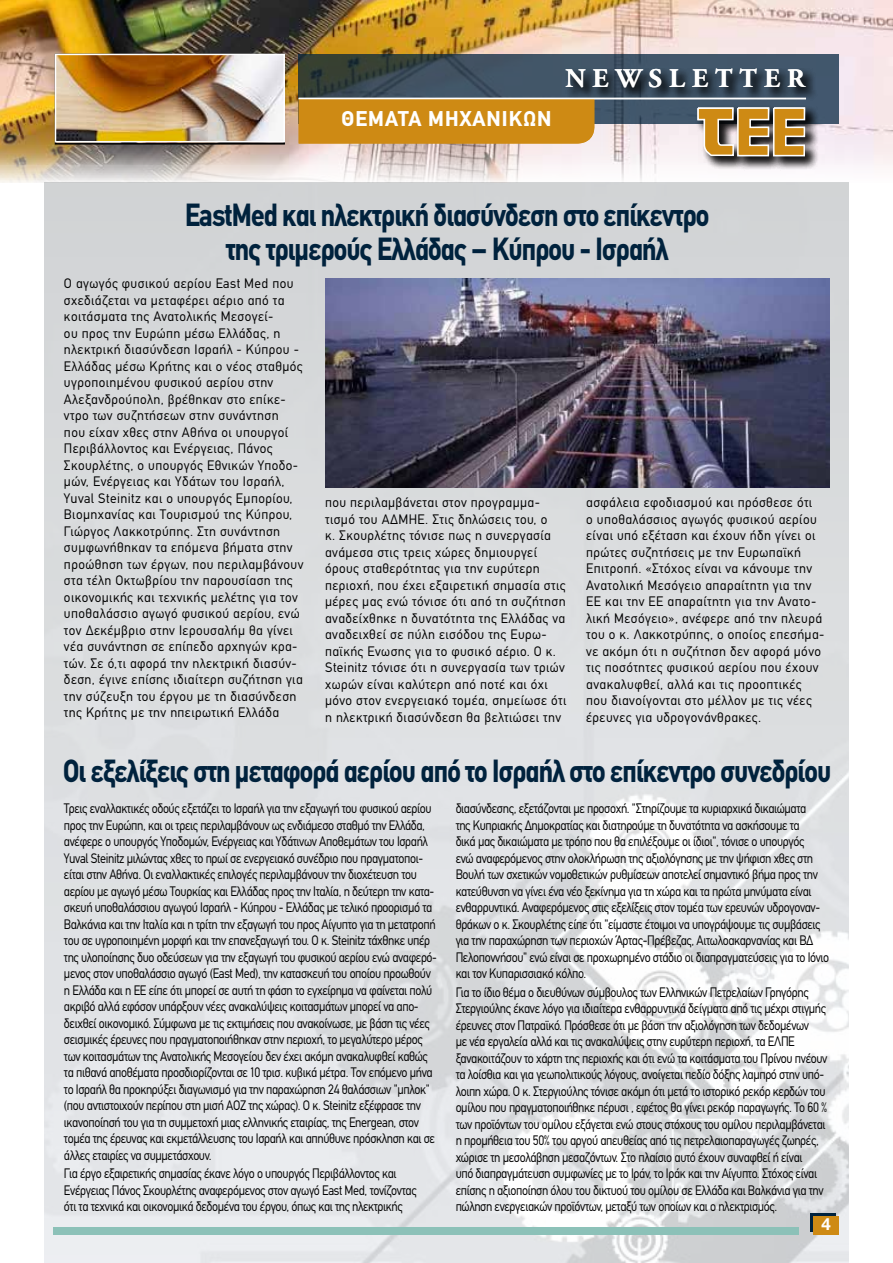
<style>
.page{position:relative;width:893px;height:1263px;background:#fff}
.page>*{position:absolute;margin:0;border:0;box-sizing:border-box;transform-origin:0 0}
.t1{font:700 31.5px/34.5px "CF Din";letter-spacing:-.03em;color:#00223d;text-align:center;scale:.85 1}
.t2{font:700 27px "CF Garamond";letter-spacing:.26em;color:#fff}
.t3{font:700 21px "CF Din";letter-spacing:.05em;color:#fff}
.t4{font:700 18px "Helvetica Neue Greek";color:#fff}
.t5{font:13.5px/16.5px "CF Din";letter-spacing:-.03em;color:#000;scale:.89 1}
.t6{font:13.5px/16.5px "CF Din";letter-spacing:.03em;color:#000}
</style>
<div class="page">
<img style="left:44px;top:183px;width:805px;height:1080px">
<img style="left:0;top:165px;width:849px;height:18px">
<img style="left:0;top:0;width:893px;height:165px">
<svg style="left:299px;top:54px;width:540px;height:69px;background:#3e4f5d"></svg>
<div style="left:55px;top:54px;width:230px;height:91px;border:2px solid #000"></div>
<div style="left:565px;top:67px;width:254px;height:35px;background:#000;opacity:.75"></div>
<div style="left:695px;top:105px;width:53px;height:65px;background:#000;opacity:.75"></div>
<div style="left:735px;top:105px;width:48px;height:65px;background:#000;opacity:.75"></div>
<div style="left:771px;top:105px;width:48px;height:65px;background:#000;opacity:.75"></div>
<svg style="left:696px;top:107px;width:110px;height:50px;background:#b69257"></svg>
<img style="left:58px;top:57px;width:224px;height:82px">
<div style="left:55px;top:54px;width:230px;height:88px;border:2px solid #fff"></div>
<div style="left:299px;top:99px;width:297px;height:45px;background:#ce8a14"></div>
<hr style="left:299px;top:98px;width:507px;height:1px;background:#fff">
<div style="left:810px;top:1214px;width:26px;height:18px;background:#00223d"></div>
<div style="left:813px;top:1216px;width:26px;height:18px;background:#ce8a14"></div>
<div style="left:53px;top:1227px;width:746px;height:7px;background:#8cc1b8"></div>
<img style="left:325px;top:278px;width:504px;height:210px">
<h3 class="t3" style="left:342px;top:108px;width:211px">ΘΕΜΑΤΑ ΜΗΧΑΝΙΚΩΝ</h3>
<h2 class="t2" style="left:565px;top:65px;width:241px">NEWSLETTER</h2>
<h1 class="t1" style="left:185px;top:198px;width:618px">EastMed και ηλεκτρική διασύνδεση στο επίκεντρο της τριμερούς Ελλάδας – Κύπρου - Ισραήλ</h1>
<p class="t6" style="left:64px;top:276px;width:241px">Ο αγωγός φυσικού αερίου East Med που σχεδιάζεται να μεταφέρει αέριο από τα κοιτάσματα της Ανατολικής Μεσογεί-<br>ου προς την Ευρώπη μέσω Ελλάδας, η ηλεκτρική διασύνδεση Ισραήλ - Κύπρου - Ελλάδας μέσω Κρήτης και ο νέος σταθμός υγροποιημένου φυσικού αερίου στην Αλεξανδρούπολη, βρέθηκαν στο επίκε&shy;ντρο των συζητήσεων στην συνάντηση<br>που είχαν χθες στην Αθήνα οι υπουργοί Περιβάλλοντος και Ενέργειας, Πάνος Σκουρλέτης, ο υπουργός Εθνικών Υποδο&shy;μών, Ενέργειας και Υδάτων του Ισραήλ, Yuval Steinitz και ο υπουργός Εμπορίου, Βιομηχανίας και Τουρισμού της Κύπρου, Γιώργος Λακκοτρύπης. Στη συνάντηση συμφωνήθηκαν τα επόμενα βήματα στην προώθηση των έργων, που περιλαμβάνουν στα τέλη Οκτωβρίου την παρουσίαση της οικονομικής και τεχνικής μελέτης για τον υποθαλάσσιο αγωγό φυσικού αερίου, ενώ τον Δεκέμβριο στην Ιερουσαλήμ θα γίνει νέα συνάντηση σε επίπεδο αρχηγών κρα&shy;τών. Σε ό,τι αφορά την ηλεκτρική διασύν&shy;δεση, έγινε επίσης ιδιαίτερη συζήτηση για την σύζευξη του έργου με τη διασύνδεση της Κρήτης με την ηπειρωτική Ελλάδα</p>
<p class="t6" style="left:325px;top:495px;width:243px">που περιλαμβάνεται στον προγραμμα&shy;τισμό του ΑΔΜΗΕ. Στις δηλώσεις του, ο<br>κ. Σκουρλέτης τόνισε πως η συνεργασία ανάμεσα στις τρεις χώρες δημιουργεί όρους σταθερότητας για την ευρύτερη περιοχή, που έχει εξαιρετική σημασία στις μέρες μας ενώ τόνισε ότι από τη συζήτηση αναδείχθηκε η δυνατότητα της Ελλάδας να αναδειχθεί σε πύλη εισόδου της Ευρω&shy;παϊκής Ενωσης για το φυσικό αέριο. Ο κ.<br>Steinitz τόνισε ότι η συνεργασία των τριών χωρών είναι καλύτερη από ποτέ και όχι μόνο στον ενεργειακό τομέα, σημείωσε ότι η ηλεκτρική διασύνδεση θα βελτιώσει την</p>
<p class="t6" style="left:586px;top:495px;width:240px">ασφάλεια εφοδιασμού και πρόσθεσε ότι<br>ο υποθαλάσσιος αγωγός φυσικού αερίου είναι υπό εξέταση και έχουν ήδη γίνει οι πρώτες συζητήσεις με την Ευρωπαϊκή Επιτροπή. «Στόχος είναι να κάνουμε την Ανατολική Μεσόγειο απαραίτητη για την ΕΕ και την ΕΕ απαραίτητη για την Ανατο&shy;λική Μεσόγειο», ανέφερε από την πλευρά του ο κ. Λακκοτρύπης, ο οποίος επεσήμα&shy;νε ακόμη ότι η συζήτηση δεν αφορά μόνο τις ποσότητες φυσικού αερίου που έχουν ανακαλυφθεί, αλλά και τις προοπτικές που διανοίγονται στο μέλλον με τις νέες έρευνες για υδρογονάνθρακες.</p>
<h1 class="t1" style="left:63px;top:754px;width:905px">Οι εξελίξεις στη μεταφορά αερίου από το Ισραήλ στο επίκεντρο συνεδρίου</h1>
<p class="t5" style="left:64px;top:800px;width:421px">Τρεις εναλλακτικές οδούς εξετάζει το Ισραήλ για την εξαγωγή του φυσικού αερίου προς την Ευρώπη, και οι τρεις περιλαμβάνουν ως ενδιάμεσο σταθμό την Ελλάδα, ανέφερε ο υπουργός Υποδομών, Ενέργειας και Υδάτινων Αποθεμάτων του Ισραήλ Yuval Steinitz μιλώντας χθες το πρωί σε ενεργειακό συνέδριο που πραγματοποι&shy;είται στην Αθήνα. Οι εναλλακτικές επιλογές περιλαμβάνουν την διοχέτευση του αερίου με αγωγό μέσω Τουρκίας και Ελλάδας προς την Ιταλία, η δεύτερη την κατα&shy;σκευή υποθαλάσσιου αγωγού Ισραήλ - Κύπρου - Ελλάδας με τελικό προορισμό τα Βαλκάνια και την Ιταλία και η τρίτη την εξαγωγή του προς Αίγυπτο για τη μετατροπή του σε υγροποιημένη μορφή και την επανεξαγωγή του. Ο κ. Steinitz τάχθηκε υπέρ της υλοποίησης δυο οδεύσεων για την εξαγωγή του φυσικού αερίου ενώ αναφερό&shy;μενος στον υποθαλάσσιο αγωγό (East Med), την κατασκευή του οποίου προωθούν η Ελλάδα και η ΕΕ είπε ότι μπορεί σε αυτή τη φάση το εγχείρημα να φαίνεται πολύ ακριβό αλλά εφόσον υπάρξουν νέες ανακαλύψεις κοιτασμάτων μπορεί να απο&shy;δειχθεί οικονομικό. Σύμφωνα με τις εκτιμήσεις που ανακοίνωσε, με βάση τις νέες σεισμικές έρευνες που πραγματοποιήθηκαν στην περιοχή, το μεγαλύτερο μέρος των κοιτασμάτων της Ανατολικής Μεσογείου δεν έχει ακόμη ανακαλυφθεί καθώς τα πιθανά αποθέματα προσδιορίζονται σε 10 τρισ. κυβικά μέτρα. Τον επόμενο μήνα το Ισραήλ θα προκηρύξει διαγωνισμό για την παραχώρηση 24 θαλάσσιων "μπλοκ" (που αντιστοιχούν περίπου στη μισή ΑΟΖ της χώρας). Ο κ. Steinitz εξέφρασε την ικανοποίησή του για τη συμμετοχή μιας ελληνικής εταιρίας, της Energean, στον τομέα της έρευνας και εκμετάλλευσης του Ισραήλ και απηύθυνε πρόσκληση και σε άλλες εταιρίες να συμμετάσχουν.</p>
<p class="t5" style="left:64px;top:1165px;width:398px">Για έργο εξαιρετικής σημασίας έκανε λόγο ο υπουργός Περιβάλλοντος και<br>Ενέργειας Πάνος Σκουρλέτης αναφερόμενος στον αγωγό East Med, τονίζοντας ότι τα τεχνικά και οικονομικά δεδομένα του έργου, όπως και της ηλεκτρικής</p>
<p class="t5" style="left:456px;top:800px;width:421px">διασύνδεσης, εξετάζονται με προσοχή. "Στηρίζουμε τα κυριαρχικά δικαιώματα<br>της Κυπριακής Δημοκρατίας και διατηρούμε τη δυνατότητα να ασκήσουμε τα<br>δικά μας δικαιώματα με τρόπο που θα επιλέξουμε οι ίδιοι", τόνισε ο υπουργός<br>ενώ αναφερόμενος στην ολοκλήρωση της αξιολόγησης με την ψήφιση χθες στη Βουλή των σχετικών νομοθετικών ρυθμίσεων αποτελεί σημαντικό βήμα προς την κατεύθυνση να γίνει ένα νέο ξεκίνημα για τη χώρα και τα πρώτα μηνύματα είναι ενθαρρυντικά. Αναφερόμενος στις εξελίξεις στον τομέα των ερευνών υδρογοναν&shy;θράκων ο κ. Σκουρλέτης είπε ότι "είμαστε έτοιμοι να υπογράψουμε τις συμβάσεις για την παραχώρηση των περιοχών Άρτας-Πρέβεζας, Αιτωλοακαρνανίας και ΒΔ Πελοποννήσου" ενώ είναι σε προχωρημένο στάδιο οι διαπραγματεύσεις για το Ιόνιο και τον Κυπαρισσιακό κόλπο.</p>
<p class="t5" style="left:456px;top:984px;width:419px">Για το ίδιο θέμα ο διευθύνων σύμβουλος των Ελληνικών Πετρελαίων Γρηγόρης Στεργιούλης έκανε λόγο για ιδιαίτερα ενθαρρυντικά δείγματα από τις μέχρι στιγμής έρευνες στον Πατραϊκό. Πρόσθεσε ότι με βάση την αξιολόγηση των δεδομένων<br>με νέα εργαλεία αλλά και τις ανακαλύψεις στην ευρύτερη περιοχή, τα ΕΛΠΕ ξανακοιτάζουν το χάρτη της περιοχής και ότι ενώ τα κοιτάσματα του Πρίνου πνέουν τα λοίσθια και για γεωπολιτικούς λόγους, ανοίγεται πεδίο δόξης λαμπρό στην υπό&shy;λοιπη χώρα. Ο κ. Στεργιούλης τόνισε ακόμη ότι μετά το ιστορικό ρεκόρ κερδών του ομίλου που πραγματοποιήθηκε πέρυσι , εφέτος θα γίνει ρεκόρ παραγωγής. Το 60 % των προϊόντων του ομίλου εξάγεται ενώ στους στόχους του ομίλου περιλαμβάνεται η προμήθεια του 50% του αργού απευθείας από τις πετρελαιοπαραγωγές ζωηρές, χώρισε τη μεσολάβηση μεσαζόντων. Στο πλαίσιο αυτό έχουν συναφθεί ή είναι<br>υπό διαπραγμάτευση συμφωνίες με το Ιράν, το Ιράκ και την Αίγυπτο. Στόχος είναι επίσης η αξιοποίηση όλου του δικτυού του ομίλου σε Ελλάδα και Βαλκάνια για την πώληση ενεργειακών προϊόντων, μεταξύ των οποίων και ο ηλεκτρισμός.</p>
<h3 class="t4" style="left:821px;top:1215px;width:11px">4</h3>
</div>
